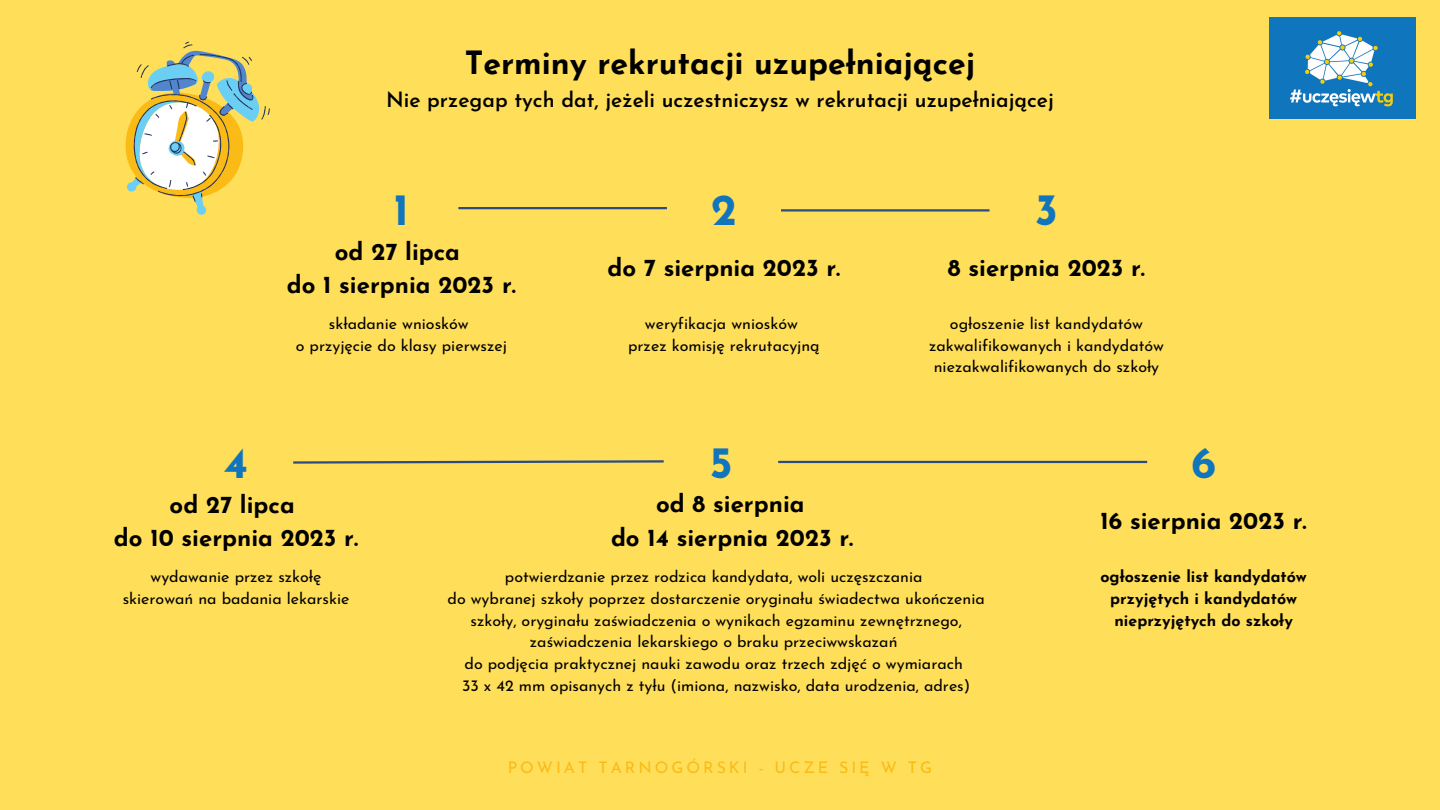
<style>
.page{position:relative;width:1440px;height:810px;background:#ffde59}
.page>*{position:absolute;margin:0;border:0;box-sizing:border-box;transform-origin:0 0}
.t1{font:700 44px "Josefin Sans";color:#1175bc}
.t2{font:700 32px "Josefin Sans";color:#000}
.t3{font:700 24px/33px "Josefin Sans";color:#000;text-align:center}
.t4{font:600 21px "Josefin Sans";color:#000}
.t5{font:16px/21.8px "Josefin Sans";color:#000;text-align:center}
.t6{font:700 16px/21.8px "Josefin Sans";color:#000;text-align:center}
.t7{font:16px "Josefin Sans";letter-spacing:.185em;color:#fabb17}
</style>
<div class="page">
<svg style="left:293px;top:460px;width:371px;height:4px"></svg>
<hr style="left:778px;top:461px;width:369px;height:2px;background:#2b4b82">
<hr style="left:458px;top:207px;width:209px;height:2px;background:#2b4b82">
<hr style="left:781px;top:209px;width:209px;height:3px;background:#2b4b82">
<img style="left:1270px;top:18px;width:145px;height:100px">
<svg style="left:125px;top:41px;width:145px;height:174px"></svg>
<h2 class="t2" style="left:465px;top:50px;width:512px">Terminy rekrutacji uzupełniającej</h2>
<h3 class="t4" style="left:386px;top:92px;width:669px">Nie przegap tych dat, jeżeli uczestniczysz w rekrutacji uzupełniającej</h3>
<h1 class="t1" style="left:394px;top:192px;width:17px">1</h1>
<h1 class="t1" style="left:711px;top:192px;width:27px">2</h1>
<h1 class="t1" style="left:1035px;top:192px;width:25px">3</h1>
<h3 class="t3" style="left:287px;top:237px;width:231px">od 27 lipca<br>do 1 sierpnia 2023 r.</h3>
<p class="t5" style="left:296px;top:314px;width:213px">składanie wniosków<br>o przyjęcie do klasy pierwszej</p>
<h3 class="t3" style="left:607px;top:253px;width:234px">do 7 sierpnia 2023 r.</h3>
<p class="t5" style="left:628px;top:314px;width:193px">weryfikacja wniosków przez komisję rekrutacyjną</p>
<h3 class="t3" style="left:948px;top:253px;width:199px">8 sierpnia 2023 r.</h3>
<p class="t5" style="left:929px;top:314px;width:237px">ogłoszenie list kandydatów zakwalifikowanych i kandydatów niezakwalifikowanych do szkoły</p>
<h1 class="t1" style="left:224px;top:445px;width:26px">4</h1>
<h1 class="t1" style="left:710px;top:445px;width:24px">5</h1>
<h1 class="t1" style="left:1191px;top:445px;width:26px">6</h1>
<h3 class="t3" style="left:114px;top:490px;width:246px">od 27 lipca<br>do 10 sierpnia 2023 r.</h3>
<p class="t5" style="left:123px;top:567px;width:228px">wydawanie przez szkołę skierowań na badania lekarskie</p>
<h3 class="t3" style="left:611px;top:490px;width:244px;line-height:33.3px">od 8 sierpnia<br>do 14 sierpnia 2023 r.</h3>
<p class="t5" style="left:448px;top:567px;width:539px">potwierdzanie przez rodzica kandydata, woli uczęszczania<br>do wybranej szkoły poprzez dostarczenie oryginału świadectwa ukończenia szkoły, oryginału zaświadczenia o wynikach egzaminu zewnętrznego, zaświadczenia lekarskiego o braku przeciwwskazań<br>do podjęcia praktycznej nauki zawodu oraz trzech zdjęć o wymiarach<br>33 x 42 mm opisanych z tyłu (imiona, nazwisko, data urodzenia, adres)</p>
<p class="t7" style="left:508px;top:761px;width:426px">POWIAT TARNOGÓRSKI - UCZE SIĘ W TG</p>
<h3 class="t3" style="left:1101px;top:506px;width:208px">16 sierpnia 2023 r.</h3>
<p class="t6" style="left:1101px;top:567px;width:208px">ogłoszenie list kandydatów przyjętych i kandydatów nieprzyjętych do szkoły</p>
</div>
